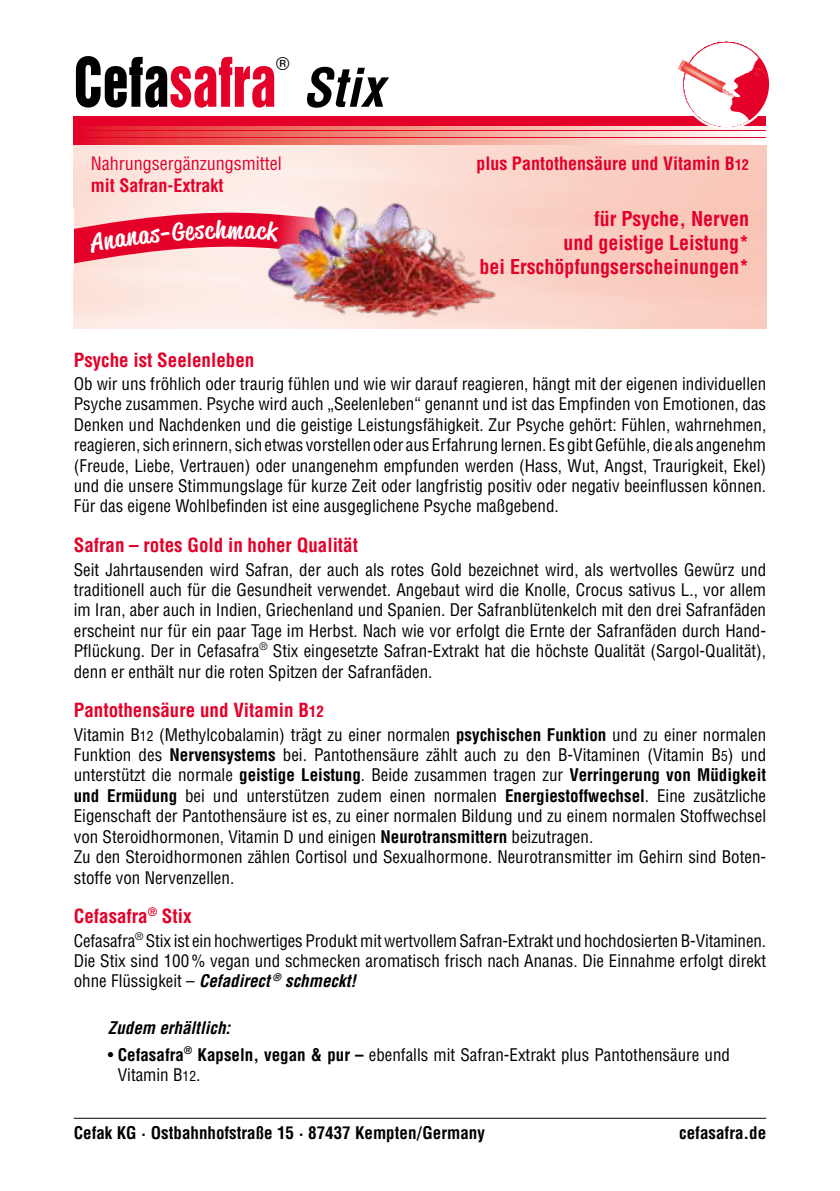
<style>
.page{position:relative;width:840px;height:1191px;background:#fff}
.page>*{position:absolute;margin:0;border:0;box-sizing:border-box;transform-origin:0 0}
.t1{font:62.4px "Helvetica Inserat";color:#e40029;scale:.83 1}
.t2{font:italic 700 condensed 52px "Helvetica";color:#000}
.t3{font:700 condensed 20px/24px "Helvetica";color:#e40029;text-align:right}
.t4{font:700 condensed 19px "Helvetica";color:#e40029}
.t5{font:700 condensed 18px "Helvetica";color:#e40029}
.t6{font:condensed 18px "Helvetica";color:#e40029}
.t7{font:18px "Helvetica";color:#000}
.t8{font:condensed 17px/20.4px "Helvetica";color:#000;text-align:justify}
.t9{font:700 condensed 17px "Helvetica";color:#000}
.t10{font:italic 700 condensed 17px "Helvetica";color:#000}
.s1{color:#000}
.s2{font-size:14.4px}
.s3{font-size:15.2px}
.s4{font-size:13.6px}
.s5{font-weight:700}
.s6{font-weight:700;font-style:italic}
</style>
<div class="page">
<hr style="left:74px;top:1117px;width:691px;height:1px;background:#000">
<svg style="left:74px;top:116px;width:691px;height:23px;background:#e72643"></svg>
<svg style="left:74px;top:139px;width:687px;height:6px;background:#f2918a"></svg>
<svg style="left:74px;top:132px;width:691px;height:4px;background:#f2928b"></svg>
<svg style="left:74px;top:126px;width:691px;height:3px;background:#f18f88"></svg>
<div style="left:247px;top:170px;width:40px;height:150px;background:#fdede8"></div>
<img style="left:287px;top:153px;width:214px;height:173px">
<svg style="left:680px;top:39px;width:90px;height:90px"></svg>
<img style="left:699px;top:41px;width:26px;height:9px">
<img style="left:73px;top:200px;width:397px;height:76px">
<h1 class="t1" style="left:74px;top:45px;width:245px"><span class="s1">CEFA</span>SAFRA</h1>
<p class="t7" style="left:276px;top:50px;width:15px">®</p>
<h2 class="t2" style="left:302px;top:55px;width:82px">Stix</h2>
<p class="t6" style="left:91px;top:152px;width:192px">Nahrungsergänzungsmittel</p>
<p class="t5" style="left:91px;top:174px;width:134px">mit Safran-Extrakt</p>
<p class="t5" style="left:476px;top:152px;width:274px">plus Pantothensäure und Vitamin B<span class="s2">12</span></p>
<p class="t3" style="left:479px;top:206px;width:271px">für Psyche, Nerven<br>und geistige Leistung*<br>bei Erschöpfungserscheinungen*</p>
<p class="t4" style="left:74px;top:348px;width:182px">Psyche ist Seelenleben</p>
<p class="t8" style="left:74px;top:373px;width:693px">Ob wir uns fröhlich oder traurig fühlen und wie wir darauf reagieren, hängt mit der eigenen individuellen Psyche zusammen. Psyche wird auch „Seelenleben“ genannt und ist das Empfinden von Emotionen, das Denken und Nachdenken und die geistige Leistungsfähigkeit. Zur Psyche gehört: Fühlen, wahrnehmen, reagieren, sich erinnern, sich etwas vorstellen oder aus Erfahrung lernen. Es gibt Gefühle, die als angenehm (Freude, Liebe, Vertrauen) oder unangenehm empfunden werden (Hass, Wut, Angst, Traurigkeit, Ekel) und die unsere Stimmungslage für kurze Zeit oder langfristig positiv oder negativ beeinflussen können.<br>Für das eigene Wohlbefinden ist eine ausgeglichene Psyche maßgebend.</p>
<p class="t4" style="left:74px;top:533px;width:285px">Safran – rotes Gold in hoher Qualität</p>
<p class="t8" style="left:74px;top:559px;width:693px">Seit Jahrtausenden wird Safran, der auch als rotes Gold bezeichnet wird, als wertvolles Gewürz und traditionell auch für die Gesundheit verwendet. Angebaut wird die Knolle, Crocus sativus L., vor allem im Iran, aber auch in Indien, Griechenland und Spanien. Der Safranblütenkelch mit den drei Safranfäden erscheint nur für ein paar Tage im Herbst. Nach wie vor erfolgt die Ernte der Safranfäden durch Hand-Pflückung. Der in Cefasafra<sup>®</sup> Stix eingesetzte Safran-Extrakt hat die höchste Qualität (Sargol-Qualität), denn er enthält nur die roten Spitzen der Safranfäden.</p>
<p class="t4" style="left:74px;top:698px;width:252px">Pantothensäure und Vitamin B<span class="s3">12</span></p>
<p class="t8" style="left:74px;top:724px;width:693px;text-align:left">Vitamin B<span class="s4">12</span> (Methylcobalamin) trägt zu einer normalen <span class="s5">psychischen Funktion</span> und zu einer normalen Funktion des <span class="s5">Nervensystems</span> bei. Pantothensäure zählt auch zu den B-Vitaminen (Vitamin B<span class="s4">5</span>) und unterstützt die normale <span class="s5">geistige Leistung</span>. Beide zusammen tragen zur <span class="s5">Verringerung von Müdigkeit und Ermüdung</span> bei und unterstützen zudem einen normalen <span class="s5">Energiestoffwechsel</span>. Eine zusätzliche Eigenschaft der Pantothensäure ist es, zu einer normalen Bildung und zu einem normalen Stoffwechsel von Steroidhormonen, Vitamin D und einigen <span class="s5">Neurotransmittern</span> beizutragen.<br>Zu den Steroidhormonen zählen Cortisol und Sexualhormone. Neurotransmitter im Gehirn sind Boten&shy;stoffe von Nervenzellen.</p>
<p class="t4" style="left:74px;top:904px;width:119px">Cefasafra<sup>®</sup> Stix</p>
<p class="t8" style="left:74px;top:930px;width:693px">Cefasafra<sup>®</sup> Stix ist ein hochwertiges Produkt mit wertvollem Safran-Extrakt und hochdosierten B-Vitaminen.<br>Die Stix sind 100% vegan und schmecken aromatisch frisch nach Ananas. Die Einnahme erfolgt direkt ohne Flüssigkeit – <span class="s6">Cefadirect</span> <sup>®</sup> <span class="s6">schmeckt!</span></p>
<p class="t10" style="left:108px;top:1017px;width:124px">Zudem erhältlich:</p>
<p class="t8" style="left:118px;top:1044px;width:613px;text-indent:-10px">• <span class="s5">Cefasafra</span><sup>®</sup> <span class="s5">Kapseln, vegan &amp; pur –</span> ebenfalls mit Safran-Extrakt plus Pantothensäure und<br>Vitamin B<span class="s4">12</span>.</p>
<p class="t9" style="left:74px;top:1122px;width:412px">Cefak KG · Ostbahnhofstraße 15 · 87437 Kempten/Germany</p>
<p class="t9" style="left:678px;top:1122px;width:88px">cefasafra.de</p>
</div>
